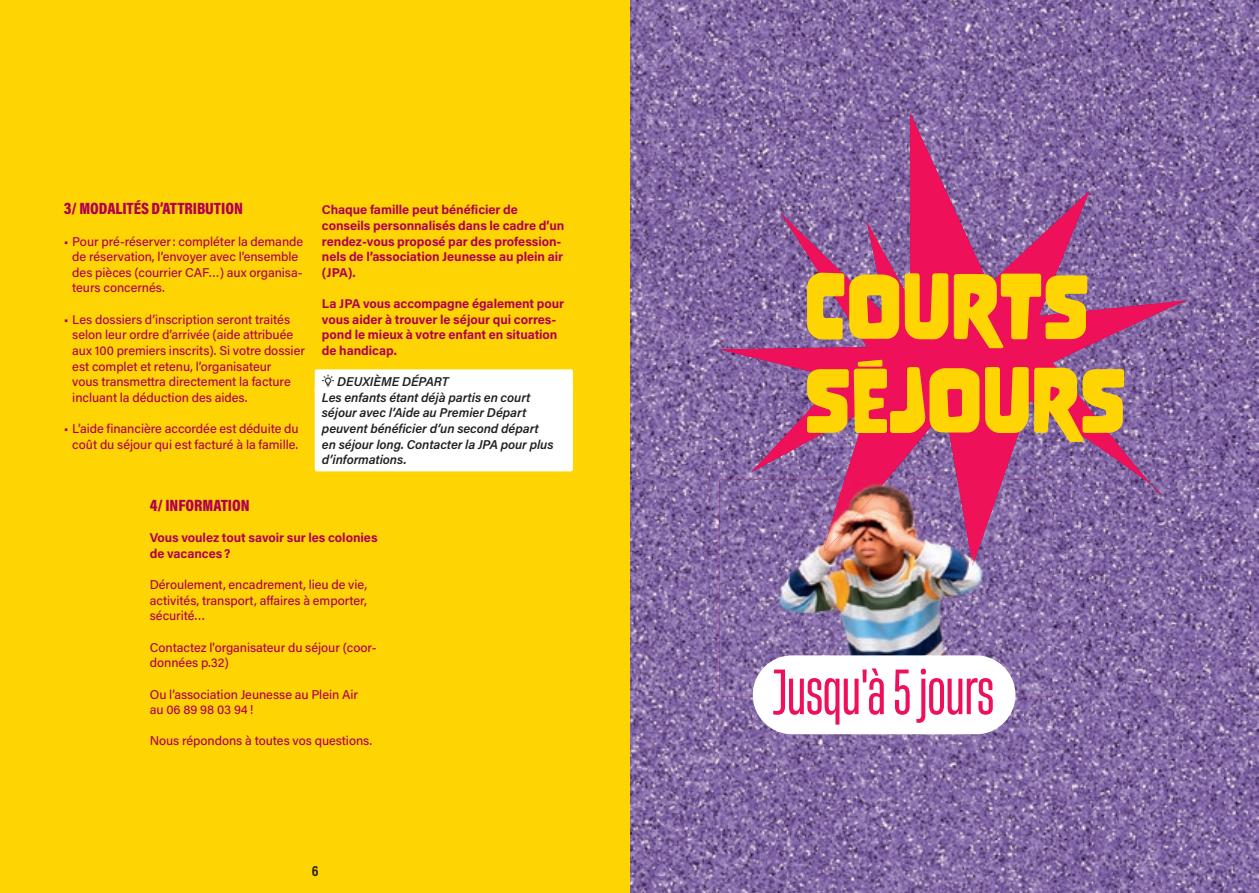
<style>
.page{position:relative;width:1259px;height:893px;background:#fff}
.page>*{position:absolute;margin:0;border:0;box-sizing:border-box;transform-origin:0 0}
.t1{font:82.5px/93.8px "Nove";letter-spacing:-.005em;color:#fed503}
.t2{font:60px "Heading Now 34";letter-spacing:-.005em;color:#ee1059}
.t3{font:900 16.5px "Acumin Pro Cond";letter-spacing:-.005em;color:#b20150}
.t4{font:700 15px "Acumin Pro Cond";color:#231f20}
.t5{font:500 12.75px/15.6px "Acumin Pro";letter-spacing:-.005em;color:#b20150}
.t6{font:700 12.75px/15.6px "Acumin Pro";letter-spacing:-.005em;color:#b20150}
.t7{font:italic 600 12.75px/15.6px "Acumin Pro";letter-spacing:-.005em;color:#231f20}
</style>
<div class="page">
<img style="left:629px;top:0;width:630px;height:893px">
<svg style="left:719px;top:113px;width:472px;height:453px;background:#a44f8d"></svg>
<img style="left:719px;top:480px;width:333px;height:217px">
<img style="left:824px;top:480px;width:178px;height:86px">
<div style="left:753px;top:655px;width:262px;height:79px;background:#fff;border-radius:39px"></div>
<div style="left:0;top:0;width:629px;height:893px;background:#fed503"></div>
<div style="left:315px;top:369px;width:258px;height:24px;background:#fff;border-radius:2px"></div>
<div style="left:315px;top:385px;width:258px;height:86px;background:#fff;border-radius:2px"></div>
<p class="t3" style="left:64px;top:198px;width:180px">3/ MODALITÉS D’ATTRIBUTION</p>
<p class="t5" style="left:72px;top:233px;width:232px;text-indent:-9px">• Pour pré-réserver : compléter la demande de réservation, l’envoyer avec l’ensemble des pièces (courrier CAF…) aux organisa&shy;teurs concernés.</p>
<p class="t5" style="left:72px;top:311px;width:234px;text-indent:-9px">• Les dossiers d’inscription seront traités selon leur ordre d’arrivée (aide attribuée aux 100 premiers inscrits). Si votre dossier est complet et retenu, l’organisateur<br>vous transmettra directement la facture incluant la déduction des aides.</p>
<p class="t5" style="left:64px;top:420px;width:236px;text-align:right">• L’aide financière accordée est déduite du coût du séjour qui est facturé à la famille.</p>
<p class="t6" style="left:322px;top:201px;width:244px">Chaque famille peut bénéficier de conseils personnalisés dans le cadre d’un rendez-vous proposé par des profession&shy;nels de l’association Jeunesse au plein air (JPA).</p>
<p class="t6" style="left:322px;top:295px;width:244px">La JPA vous accompagne également pour vous aider à trouver le séjour qui corres&shy;pond le mieux à votre enfant en situation de handicap.</p>
<p class="t7" style="left:322px;top:373px;width:233px;text-indent:15px">DEUXIÈME DÉPART<br>Les enfants étant déjà partis en court séjour avec l’Aide au Premier Départ peuvent bénéficier d’un second départ en séjour long. Contacter la JPA pour plus d’informations.</p>
<p class="t3" style="left:150px;top:495px;width:101px">4/ INFORMATION</p>
<p class="t6" style="left:150px;top:529px;width:229px">Vous voulez tout savoir sur les colonies de vacances ?</p>
<p class="t5" style="left:150px;top:576px;width:219px;text-align:justify">Déroulement, encadrement, lieu de vie, activités, transport, affaires à emporter, sécurité…</p>
<p class="t5" style="left:150px;top:639px;width:228px">Contactez l'organisateur du séjour (coor&shy;données p.32)</p>
<p class="t5" style="left:150px;top:686px;width:210px">Ou l’association Jeunesse au Plein Air au 06 89 98 03 94 !</p>
<p class="t5" style="left:150px;top:733px;width:224px">Nous répondons à toutes vos questions.</p>
<p class="t4" style="left:312px;top:861px;width:8px">6</p>
<h1 class="t1" style="left:804px;top:261px;width:324px">COURTS<br>SÉJOURS</h1>
<h2 class="t2" style="left:773px;top:651px;width:222px">Jusqu'à 5 jours</h2>
</div>
